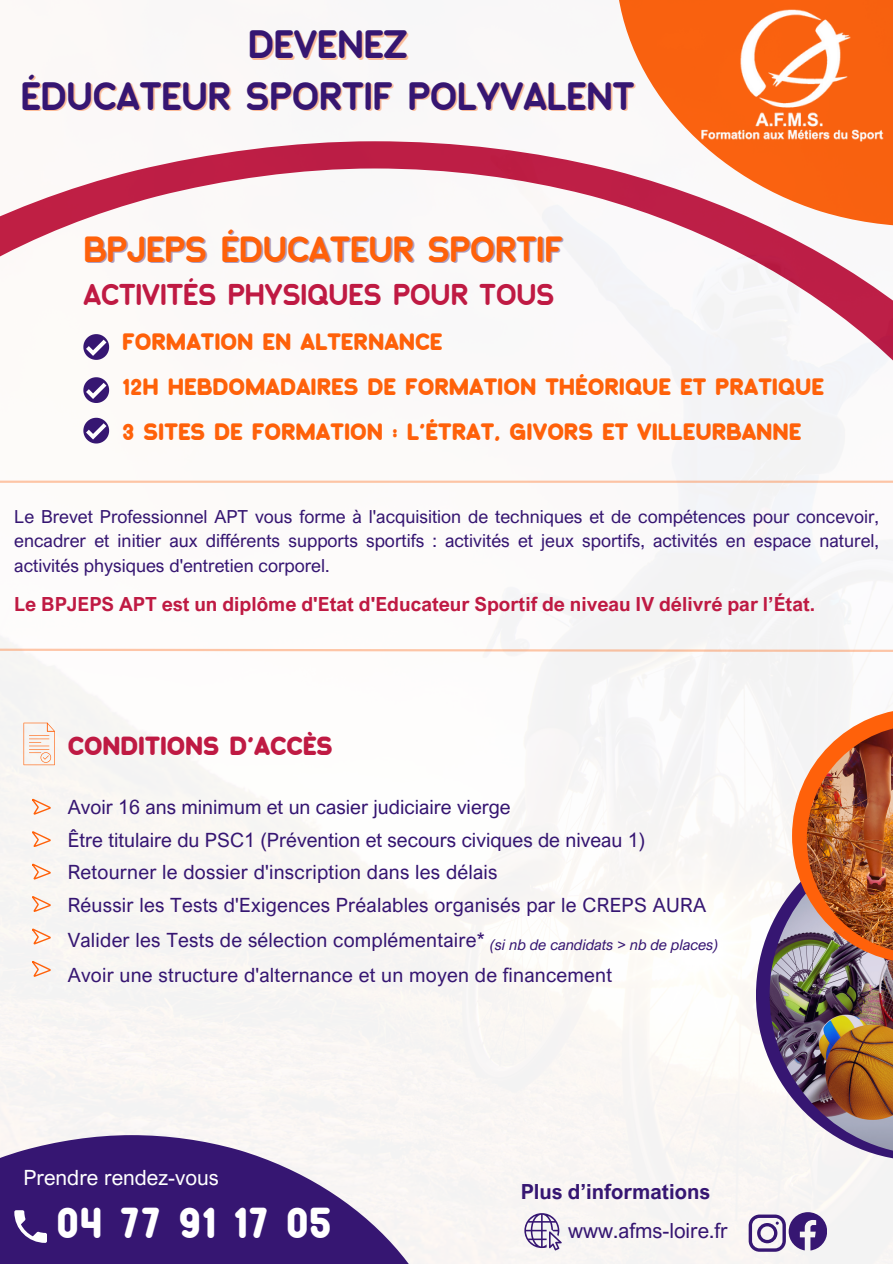
<style>
.page{position:relative;width:893px;height:1264px;background:#fff}
.page>*{position:absolute;margin:0;border:0;box-sizing:border-box;transform-origin:0 0}
.t1{font:42px "Heartland Bold Sans";color:#fff}
.t2{font:37.5px "Heartland Sans";color:#361672}
.t3{font:34.5px "Heartland Sans";color:#ff610a}
.t4{font:28.5px "Heartland Sans";color:#bf1a43}
.t5{font:24.75px "Heartland Bold Sans";color:#bf1a43}
.t6{font:22.5px "Heartland Bold Sans";color:#ff610a}
.t7{font:21px "Arial Nova";color:#fff}
.t8{font:700 20.85px "Arial Nova";color:#361672}
.t9{font:20.85px "Arial Nova";color:#361672}
.t10{font:19.65px "Arial Nova";letter-spacing:.01em;color:#361672}
.t11{font:700 19.5px "Arial Nova";color:#bf1a43}
.t12{font:18px/24.8px "Arial Nova";color:#361672;text-align:justify}
.t13{font:italic 14.7px "Arial Nova";color:#361672}
</style>
<div class="page">
<img style="left:0;top:0;width:892px;height:1262px">
<hr style="left:0;top:480px;width:892px;height:3px;background:#ff610a">
<svg style="left:83px;top:334px;width:26px;height:26px"></svg>
<svg style="left:0;top:1135px;width:456px;height:128px;fill:#361672"></svg>
<svg style="left:14px;top:1210px;width:33px;height:32px"></svg>
<img style="left:677px;top:0;width:215px;height:170px">
<svg style="left:0;top:648px;width:892px;height:4px"></svg>
<svg style="left:524px;top:1213px;width:37px;height:37px"></svg>
<svg style="left:748px;top:1212px;width:78px;height:39px"></svg>
<svg style="left:755px;top:828px;width:137px;height:332px;fill:#f8f5f3"></svg>
<img style="left:769px;top:834px;width:123px;height:320px">
<svg style="left:792px;top:708px;width:100px;height:255px"></svg>
<img style="left:806px;top:725px;width:86px;height:228px">
<svg style="left:24px;top:722px;width:31px;height:43px"></svg>
<svg style="left:32px;top:798px;width:19px;height:16px"></svg>
<svg style="left:32px;top:831px;width:19px;height:16px"></svg>
<svg style="left:32px;top:863px;width:19px;height:16px"></svg>
<svg style="left:32px;top:895px;width:19px;height:16px"></svg>
<svg style="left:32px;top:928px;width:19px;height:16px"></svg>
<svg style="left:32px;top:960px;width:19px;height:16px"></svg>
<svg style="left:83px;top:377px;width:26px;height:26px"></svg>
<svg style="left:83px;top:418px;width:26px;height:25px"></svg>
<p class="t2" style="left:248px;top:30px;width:160px">DEVENEZ</p>
<p class="t2" style="left:21px;top:82px;width:615px">ÉDUCATEUR SPORTIF POLYVALENT</p>
<p class="t3" style="left:83px;top:236px;width:481px">BPJEPS ÉDUCATEUR SPORTIF</p>
<h6 class="t4" style="left:83px;top:283px;width:472px">ACTIVITÉS PHYSIQUES POUR TOUS</h6>
<p class="t6" style="left:122px;top:333px;width:322px">FORMATION EN ALTERNANCE</p>
<p class="t6" style="left:122px;top:378px;width:703px">12H HEBDOMADAIRES DE FORMATION THÉORIQUE ET PRATIQUE</p>
<h4 class="t6" style="left:122px;top:423px;width:680px">3 SITES DE FORMATION : L’ÉTRAT, GIVORS ET VILLEURBANNE</h4>
<p class="t12" style="left:14px;top:503px;width:866px">Le Brevet Professionnel APT vous forme à l'acquisition de techniques et de compétences pour concevoir, encadrer et initier aux différents supports sportifs : activités et jeux sportifs, activités en espace naturel, activités physiques d'entretien corporel.</p>
<p class="t11" style="left:14px;top:592px;width:802px">Le BPJEPS APT est un diplôme d'Etat d'Educateur Sportif de niveau IV délivré par l’État.</p>
<p class="t5" style="left:68px;top:736px;width:266px">CONDITIONS D’ACCÈS</p>
<h2 class="t10" style="left:68px;top:794px;width:444px">Avoir 16 ans minimum et un casier judiciaire vierge</h2>
<h2 class="t10" style="left:68px;top:827px;width:579px">Être titulaire du PSC1 (Prévention et secours civiques de niveau 1)</h2>
<h3 class="t10" style="left:68px;top:860px;width:431px">Retourner le dossier d'inscription dans les délais</h3>
<p class="t10" style="left:68px;top:893px;width:640px">Réussir les Tests d'Exigences Préalables organisés par le CREPS AURA</p>
<h4 class="t10" style="left:68px;top:928px;width:418px">Valider les Tests de sélection complémentaire*</h4>
<p class="t10" style="left:68px;top:962px;width:546px">Avoir une structure d'alternance et un moyen de financement</p>
<h4 class="t13" style="left:490px;top:935px;width:230px">(si nb de candidats &gt; nb de places)</h4>
<p class="t7" style="left:24px;top:1164px;width:197px">Prendre rendez-vous</p>
<h5 class="t1" style="left:56px;top:1206px;width:277px">04 77 91 17 05</h5>
<h4 class="t8" style="left:520px;top:1178px;width:191px">Plus d’informations</h4>
<p class="t9" style="left:568px;top:1216px;width:161px">www.afms-loire.fr</p>
</div>
